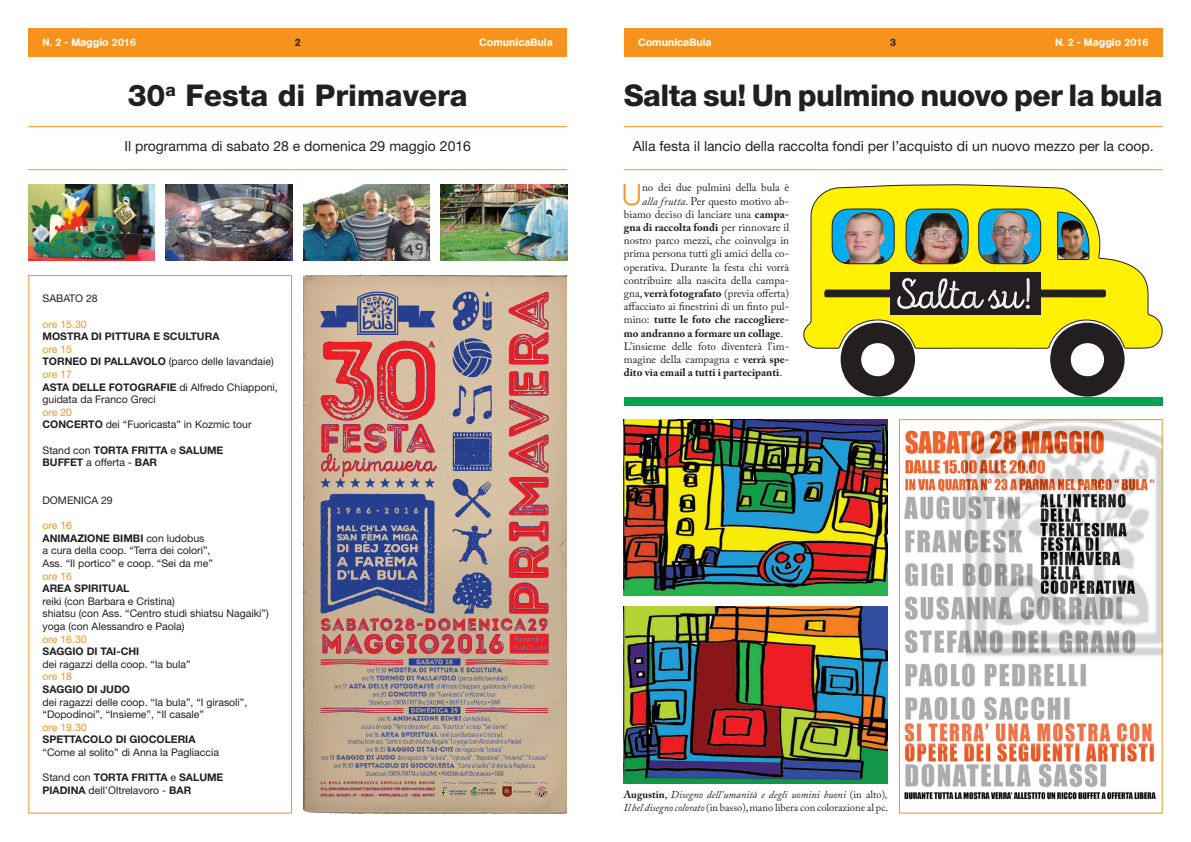
<style>
.page{position:relative;width:1191px;height:842px;background:#fff}
.page>*{position:absolute;margin:0;border:0;box-sizing:border-box;transform-origin:0 0}
.t1{font:800 30px "Helvetica Neue LT Std";letter-spacing:-.02em;color:#231f20}
.t2{font:800 30px "Helvetica Neue LT Std";color:#231f20}
.t3{font:300 29.5px "Helvetica Neue LT Std";color:#f7931d}
.t4{font:14px "Helvetica Neue LT Std";color:#231f20}
.t5{font:11px "Adobe Caslon Pro";color:#231f20}
.t6{font:700 11px "Adobe Caslon Pro";color:#231f20}
.t7{font:10.5px/12.6px "Helvetica Neue LT Std";color:#231f20}
.t8{font:700 10.5px/12.6px "Helvetica Neue LT Std";color:#231f20}
.t9{font:italic 10.5px/12.6px "Adobe Caslon Pro";color:#231f20}
.t10{font:10.5px "AG Book Stencil";color:#fff}
.t11{font:10.5px "Helvetica Neue LT Std";color:#f7931d}
.t12{font:10.5px "AG Book Stencil";color:#231f20}
.s1{color:#f7931d}
.s2{font-weight:700}
.s3{font-weight:400}
.s4{font-style:italic}
.s5{font-weight:700;font-style:normal}
.s6{font-style:normal}
</style>
<div class="page">
<div style="left:624px;top:28px;width:538px;height:29px;background:#f7931d"></div>
<div style="left:28px;top:28px;width:539px;height:29px;background:#f7931d"></div>
<img style="left:904px;top:421px;width:256px;height:379px">
<svg style="left:803px;top:184px;width:360px;height:165px"></svg>
<img style="left:28px;top:184px;width:126px;height:77px">
<img style="left:303px;top:184px;width:126px;height:77px">
<img style="left:166px;top:184px;width:126px;height:77px">
<img style="left:441px;top:184px;width:126px;height:77px">
<div style="left:28px;top:275px;width:264px;height:539px;border:1px solid #f7931d"></div>
<div style="left:624px;top:397px;width:538px;height:8px;background:#00a54f"></div>
<img style="left:304px;top:275px;width:261px;height:539px">
<svg style="left:441px;top:786px;width:55px;height:11px"></svg>
<svg style="left:502px;top:785px;width:46px;height:12px"></svg>
<img style="left:503px;top:289px;width:50px;height:328px">
<img style="left:304px;top:338px;width:137px;height:140px">
<img style="left:304px;top:617px;width:261px;height:38px">
<img style="left:304px;top:657px;width:103px;height:8px">
<img style="left:463px;top:657px;width:102px;height:8px">
<img style="left:304px;top:706px;width:103px;height:8px">
<img style="left:463px;top:706px;width:102px;height:8px">
<img style="left:304px;top:779px;width:133px;height:35px">
<hr style="left:28px;top:126px;width:539px;height:1px;background:#f7931d">
<hr style="left:624px;top:126px;width:538px;height:1px;background:#f7931d">
<hr style="left:28px;top:169px;width:539px;height:1px;background:#f7931d">
<hr style="left:624px;top:169px;width:538px;height:1px;background:#f7931d">
<img style="left:624px;top:607px;width:263px;height:177px">
<img style="left:624px;top:419px;width:199px;height:176px">
<div style="left:1050px;top:323px;width:74px;height:74px;background:#231f20;border-radius:50%"></div>
<svg style="left:823px;top:208px;width:283px;height:469px"></svg>
<p class="t10" style="left:43px;top:36px;width:95px">N. 2 - Maggio 2016</p>
<p class="t12" style="left:295px;top:36px;width:7px">2</p>
<p class="t10" style="left:479px;top:36px;width:75px">ComunicaBula</p>
<p class="t10" style="left:638px;top:36px;width:75px">ComunicaBula</p>
<p class="t12" style="left:890px;top:36px;width:7px">3</p>
<p class="t10" style="left:1055px;top:36px;width:95px">N. 2 - Maggio 2016</p>
<h1 class="t2" style="left:128px;top:78px;width:341px">30<sup>a</sup> Festa di Primavera</h1>
<h1 class="t1" style="left:624px;top:78px;width:540px">Salta su! Un pulmino nuovo per la bula</h1>
<h3 class="t4" style="left:124px;top:137px;width:348px">Il programma di sabato 28 e domenica 29 maggio 2016</h3>
<h3 class="t4" style="left:632px;top:137px;width:522px">Alla festa il lancio della raccolta fondi per l’acquisto di un nuovo mezzo per la coop.</h3>
<p class="t7" style="left:43px;top:292px;width:57px">SABATO 28</p>
<p class="t11" style="left:43px;top:318px;width:46px">ore 15.30</p>
<p class="t8" style="left:43px;top:330px;width:178px">MOSTRA DI PITTURA E SCULTURA</p>
<p class="t7" style="left:43px;top:343px;width:237px"><span class="s1">ore 15<br></span><span class="s2">TORNEO DI PALLAVOLO</span> (parco delle lavandaie) <span class="s1">ore 17<br></span><span class="s2">ASTA DELLE FOTOGRAFIE</span> di Alfredo Chiapponi, guidata da Franco Greci</p>
<p class="t7" style="left:43px;top:406px;width:211px"><span class="s1">ore 20<br></span><span class="s2">CONCERTO</span> dei “Fuoricasta” in Kozmic tour</p>
<p class="t8" style="left:43px;top:443px;width:182px"><span class="s3">Stand con</span> TORTA FRITTA <span class="s3">e</span> SALUME<br>BUFFET <span class="s3">a offerta -</span> BAR</p>
<p class="t7" style="left:43px;top:494px;width:72px">DOMENICA 29</p>
<p class="t7" style="left:43px;top:519px;width:172px"><span class="s1">ore 16<br></span><span class="s2">ANIMAZIONE BIMBI</span> con ludobus<br>a cura della coop. “Terra dei colori”,<br>Ass. “Il portico” e coop. “Sei da me”</p>
<p class="t11" style="left:43px;top:570px;width:31px">ore 16</p>
<p class="t8" style="left:43px;top:582px;width:88px">AREA SPIRITUAL</p>
<p class="t7" style="left:43px;top:595px;width:228px">reiki (con Barbara e Cristina)<br>shiatsu (con Ass. “Centro studi shiatsu Nagaiki”) yoga (con Alessandro e Paola)</p>
<p class="t11" style="left:43px;top:633px;width:46px">ore 16.30</p>
<p class="t8" style="left:43px;top:645px;width:98px">SAGGIO DI TAI-CHI</p>
<p class="t7" style="left:43px;top:658px;width:149px">dei ragazzi della coop. “la bula”</p>
<p class="t11" style="left:43px;top:670px;width:31px">ore 18</p>
<p class="t8" style="left:43px;top:683px;width:89px">SAGGIO DI JUDO</p>
<p class="t7" style="left:43px;top:695px;width:206px">dei ragazzi delle coop. “la bula”, “I girasoli”, “Dopodinoi”, “Insieme”, “Il casale”</p>
<p class="t11" style="left:43px;top:721px;width:46px">ore 19.30</p>
<p class="t8" style="left:43px;top:733px;width:155px">SPETTACOLO DI GIOCOLERIA</p>
<p class="t7" style="left:43px;top:746px;width:178px">“Come al solito” di Anna la Pagliaccia</p>
<p class="t8" style="left:43px;top:771px;width:182px"><span class="s3">Stand con</span> TORTA FRITTA <span class="s3">e</span> SALUME<br>PIADINA <span class="s3">dell’Oltrelavoro -</span> BAR</p>
<h2 class="t3" style="left:622px;top:176px;width:22px">U</h2>
<p class="t5" style="left:642px;top:181px;width:148px">no dei due pulmini della bula è</p>
<p class="t5" style="left:642px;top:194px;width:148px"><span class="s4">alla frutta</span>. Per questo motivo ab-</p>
<p class="t5" style="left:624px;top:208px;width:167px">biamo deciso di lanciare una <span class="s2">campa-</span></p>
<p class="t6" style="left:624px;top:221px;width:167px">gna di raccolta fondi <span class="s3">per rinnovare il</span></p>
<p class="t5" style="left:624px;top:234px;width:167px">nostro parco mezzi, che coinvolga in</p>
<p class="t5" style="left:624px;top:247px;width:167px">prima persona tutti gli amici della co-</p>
<p class="t5" style="left:624px;top:260px;width:167px">operativa. Durante la festa chi vorrà</p>
<p class="t5" style="left:624px;top:274px;width:167px">contribuire alla nascita della campa-</p>
<p class="t5" style="left:624px;top:287px;width:167px">gna, <span class="s2">verrà fotografato</span> (previa offerta)</p>
<p class="t5" style="left:624px;top:300px;width:167px">affacciato ai finestrini di un finto pul-</p>
<p class="t6" style="left:624px;top:313px;width:167px"><span class="s3">mino:</span> tutte le foto che raccogliere-</p>
<p class="t6" style="left:624px;top:326px;width:161px">mo andranno a formare un collage<span class="s3">.</span></p>
<p class="t5" style="left:624px;top:340px;width:167px">L’insieme delle foto diventerà l’im-</p>
<p class="t5" style="left:624px;top:353px;width:167px">magine della campagna e <span class="s2">verrà spe-</span></p>
<p class="t6" style="left:624px;top:366px;width:160px">dito via email a tutti i partecipanti<span class="s3">.</span></p>
<p class="t9" style="left:624px;top:788px;width:266px"><span class="s5">Augustin</span><span class="s6">,</span> Disegno dell’umanità e degli uomini buoni <span class="s6">(in alto)</span>,<br>Il bel disegno colorato <span class="s6">(in basso), mano libera con colorazione al pc.</span></p>
</div>
